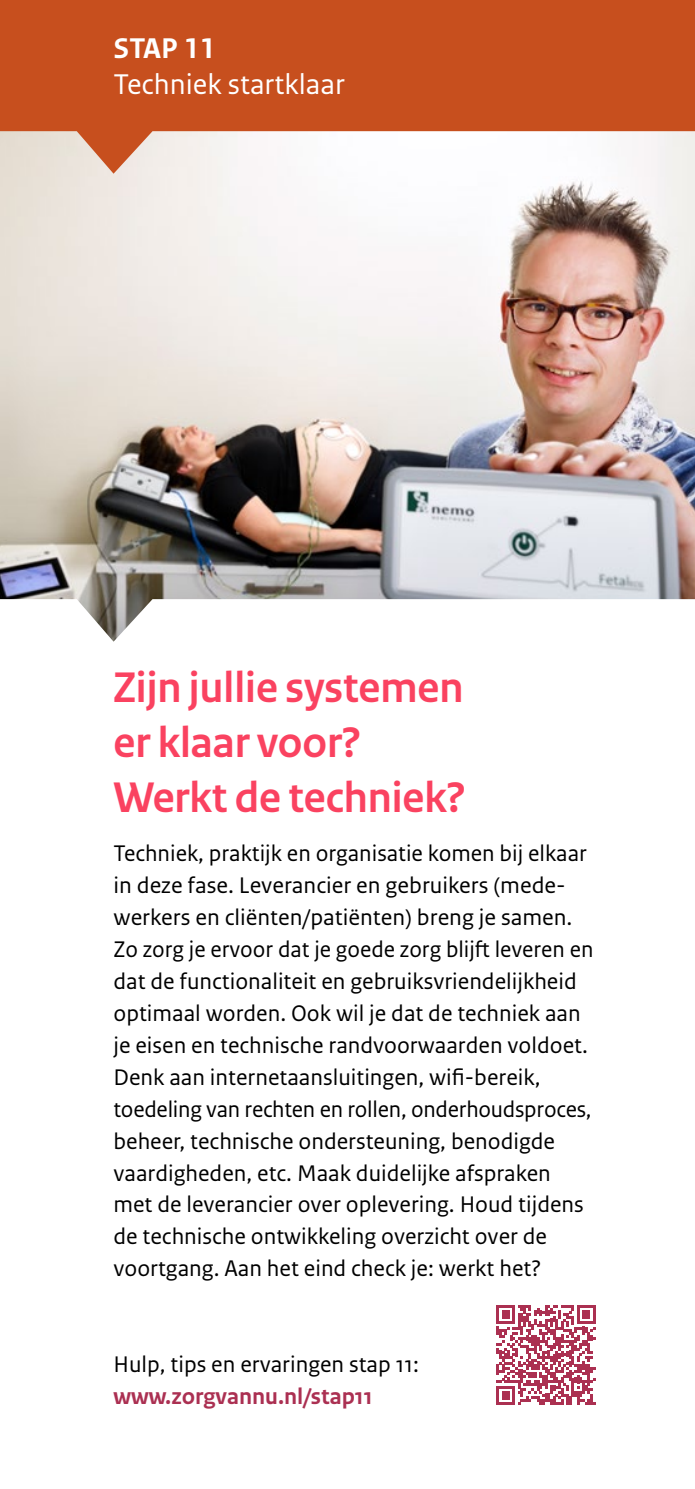
<style>
.page{position:relative;width:695px;height:1489px;background:#fff}
.page>*{position:absolute;margin:0;border:0;box-sizing:border-box;transform-origin:0 0}
.H3_-_vws_05_-_Kop{font:700 45px/55px "Rijksoverheid Sans Heading";color:#fa4260}
.H2_-_vws_32_Stap_nummers_-_subtitle{font:30px "Rijksoverheid Sans Text";color:#fff}
.H1_-_vws_31_Stap_nummers_-_title{font:700 30px "Rijksoverheid Sans Text";color:#fff}
.vws_11_-_Plat{font:23.75px/32px "Rijksoverheid Sans Text";color:#000}
.URL{font:700 23.75px "Rijksoverheid Sans Text";color:#ab3052}
</style>
<div class="page">
<img style="left:0;top:174px;width:694px;height:467px">
<svg style="left:496px;top:1305px;width:99px;height:99px"></svg>
<svg style="left:0;top:0;width:694px;height:174px;fill:#c74f1e"></svg>
<h1 class="H1_-_vws_31_Stap_nummers_-_title" style="left:113px;top:31px;width:103px">STAP 11</h1>
<h2 class="H2_-_vws_32_Stap_nummers_-_subtitle" style="left:113px;top:67px;width:233px">Techniek startklaar</h2>
<h3 class="H3_-_vws_05_-_Kop" style="left:113px;top:660px;width:354px">Zijn jullie systemen er klaar voor?<br>Werkt de techniek?</h3>
<p class="vws_11_-_Plat" style="left:113px;top:838px;width:481px">Techniek, praktijk en organisatie komen bij elkaar in deze fase. Leverancier en gebruikers (mede&shy;werkers en cliënten/patiënten) breng je samen.<br>Zo zorg je ervoor dat je goede zorg blijft leveren en dat de functionaliteit en gebruiksvriendelijkheid optimaal worden. Ook wil je dat de techniek aan je eisen en technische randvoorwaarden voldoet.<br>Denk aan internetaansluitingen, wifi-bereik, toedeling van rechten en rollen, onderhoudsproces, beheer, technische ondersteuning, benodigde vaardigheden, etc. Maak duidelijke afspraken met de leverancier over oplevering. Houd tijdens de technische ontwikkeling overzicht over de voortgang. Aan het eind check je: werkt het?</p>
<p class="vws_11_-_Plat" style="left:113px;top:1348px;width:307px">Hulp, tips en ervaringen stap 11:</p>
<p class="URL" style="left:113px;top:1382px;width:261px">www.zorgvannu.nl/stap11</p>
</div>
